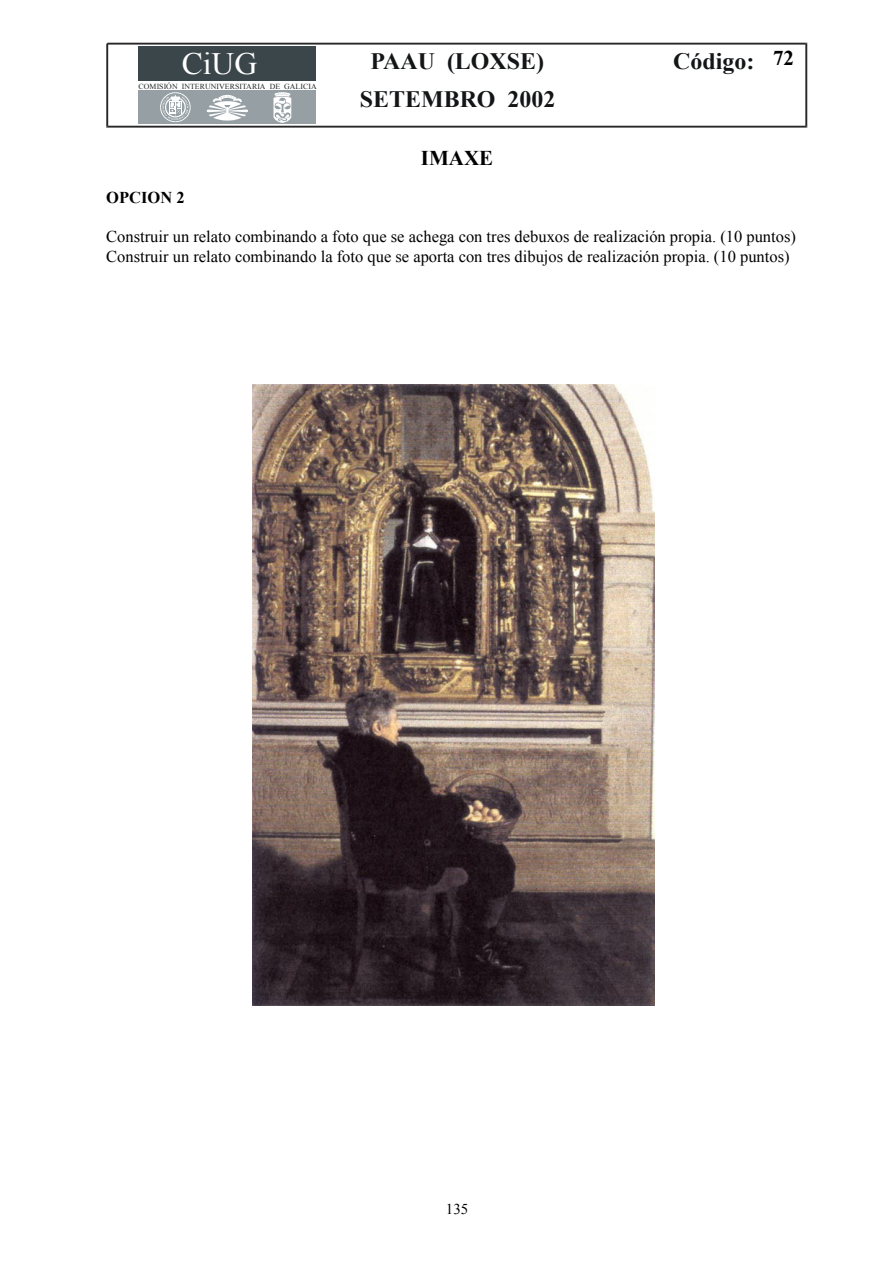
<style>
.page{position:relative;width:893px;height:1263px;background:#fff}
.page>*{position:absolute;margin:0;border:0;box-sizing:border-box;transform-origin:0 0}
.t1{font:31.05px "Times New Roman";color:#fff}
.t2{font:700 23.4px "Times New Roman";color:#131516}
.t3{font:700 21px "Times New Roman";color:#000}
.t4{font:16.5px/19.8px "Times New Roman";color:#000}
.t5{font:700 16.5px "Times New Roman";color:#000}
.t6{font:15px "Times New Roman";color:#000}
.t7{font:7.65px "Times New Roman";letter-spacing:.005em;color:#212628}
</style>
<div class="page">
<svg style="left:106px;top:43px;width:701px;height:85px"></svg>
<img style="left:253px;top:385px;width:402px;height:620px">
<h1 class="t1" style="left:182px;top:43px;width:77px">CiUG</h1>
<p class="t7" style="left:139px;top:81px;width:180px">COMISIÓN INTERUNIVERSITARIA DE GALICIA</p>
<h2 class="t2" style="left:370px;top:45px;width:175px">PAAU (LOXSE)</h2>
<h2 class="t2" style="left:673px;top:45px;width:83px">Código:</h2>
<h2 class="t2" style="left:360px;top:83px;width:197px">SETEMBRO 2002</h2>
<p class="t3" style="left:421px;top:143px;width:74px">IMAXE</p>
<p class="t3" style="left:773px;top:44px;width:22px">72</p>
<p class="t5" style="left:106px;top:186px;width:80px">OPCION 2</p>
<p class="t4" style="left:106px;top:226px;width:691px">Construir un relato combinando a foto que se achega con tres debuxos de realización propia. (10 puntos)<br>Construir un relato combinando la foto que se aporta con tres dibujos de realización propia. (10 puntos)</p>
<p class="t6" style="left:446px;top:1199px;width:24px">135</p>
</div>
